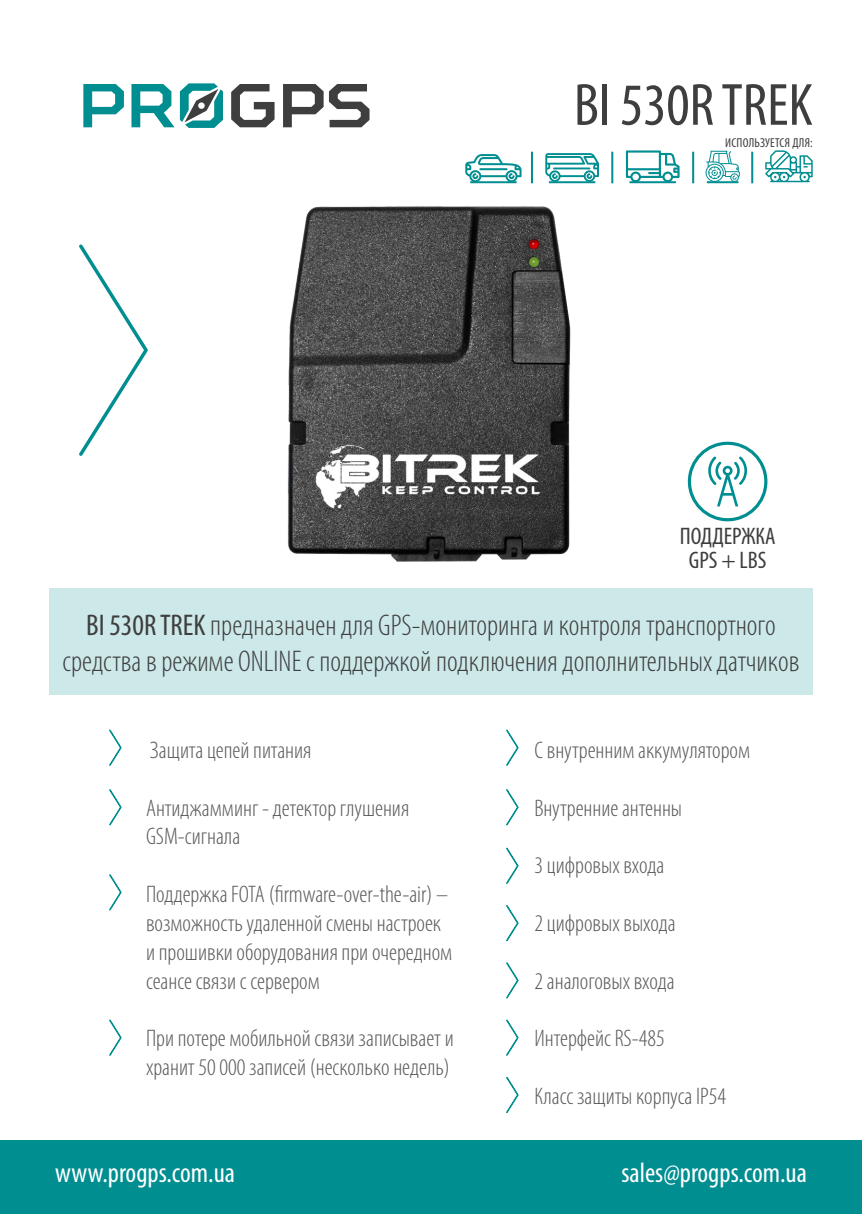
<style>
.page{position:relative;width:862px;height:1214px;background:#fff}
.page>*{position:absolute;margin:0;border:0;box-sizing:border-box;transform-origin:0 0}
.t1{font:condensed 60px "Myriad Pro";color:#3e3e3f}
.t2{font:300 condensed 30px/36px "Myriad Pro";color:#3e3e3f;text-align:center}
.t3{font:condensed 28px "Myriad Pro";color:#fff}
.t4{font:300 condensed 24px/28.8px "Myriad Pro";color:#57585a}
.t5{font:condensed 24px "Myriad Pro";color:#3e3e3f}
.t6{font:condensed 13px "Myriad Pro";letter-spacing:.02em;color:#3e3e3f}
.s1{font-weight:400}
</style>
<div class="page">
<div style="left:49px;top:588px;width:763px;height:106px;background:#cde8e9"></div>
<svg style="left:465px;top:154px;width:56px;height:28px"></svg>
<svg style="left:545px;top:153px;width:54px;height:29px"></svg>
<hr style="left:531px;top:152px;width:2px;height:31px;background:#008e91">
<hr style="left:611px;top:152px;width:2px;height:31px;background:#008e91">
<hr style="left:692px;top:152px;width:2px;height:31px;background:#008e91">
<hr style="left:751px;top:152px;width:2px;height:31px;background:#008e91">
<svg style="left:626px;top:150px;width:53px;height:31px"></svg>
<svg style="left:705px;top:151px;width:35px;height:31px"></svg>
<svg style="left:765px;top:150px;width:47px;height:32px"></svg>
<hr style="left:707px;top:181px;width:31px;height:2px;background:#008e91">
<hr style="left:629px;top:181px;width:47px;height:2px;background:#008e91">
<hr style="left:549px;top:181px;width:46px;height:2px;background:#008e91">
<hr style="left:470px;top:181px;width:46px;height:2px;background:#008e91">
<svg style="left:688px;top:441px;width:79px;height:80px"></svg>
<svg style="left:79px;top:244px;width:69px;height:212px"></svg>
<svg style="left:506px;top:729px;width:13px;height:37px"></svg>
<svg style="left:506px;top:789px;width:13px;height:37px"></svg>
<svg style="left:506px;top:847px;width:13px;height:37px"></svg>
<svg style="left:506px;top:905px;width:13px;height:37px"></svg>
<svg style="left:506px;top:962px;width:13px;height:37px"></svg>
<svg style="left:506px;top:1019px;width:13px;height:37px"></svg>
<svg style="left:506px;top:1076px;width:13px;height:37px"></svg>
<svg style="left:109px;top:1019px;width:13px;height:37px"></svg>
<svg style="left:109px;top:729px;width:13px;height:37px"></svg>
<svg style="left:109px;top:789px;width:13px;height:37px"></svg>
<svg style="left:109px;top:874px;width:13px;height:37px"></svg>
<img style="left:287px;top:206px;width:284px;height:356px">
<div style="left:0;top:1140px;width:862px;height:73px;background:#008e91"></div>
<svg style="left:83px;top:84px;width:41px;height:43px"></svg>
<svg style="left:231px;top:84px;width:43px;height:43px"></svg>
<svg style="left:283px;top:84px;width:86px;height:43px"></svg>
<svg style="left:131px;top:83px;width:92px;height:45px"></svg>
<p class="t1" style="left:574px;top:69px;width:240px">BI 530R TREK</p>
<p class="t6" style="left:725px;top:135px;width:89px">ИСПОЛЬЗУЕТСЯ ДЛЯ:</p>
<p class="t5" style="left:680px;top:522px;width:97px">ПОДДЕРЖКА</p>
<p class="t5" style="left:689px;top:546px;width:79px">GPS + LBS</p>
<p class="t2" style="left:63px;top:606px;width:738px"><span class="s1">BI 530R TREK</span> предназначен для GPS-мониторинга и контроля транспортного средства в режиме ONLINE с поддержкой подключения дополнительных датчиков</p>
<p class="t4" style="left:150px;top:735px;width:163px">Защита цепей питания</p>
<p class="t4" style="left:146px;top:793px;width:265px">Антиджамминг - детектор глушения<br>GSM-сигнала</p>
<p class="t4" style="left:146px;top:879px;width:308px">Поддержка FOTA (firmware-over-the-air) – возможность удаленной смены настроек и прошивки оборудования при очередном сеансе связи с сервером</p>
<p class="t4" style="left:146px;top:1023px;width:309px">При потере мобильной связи записывает и хранит 50 000 записей (несколько недель)</p>
<p class="t4" style="left:534px;top:735px;width:217px">С внутренним аккумулятором</p>
<p class="t4" style="left:534px;top:793px;width:149px">Внутренние антенны</p>
<p class="t4" style="left:534px;top:850px;width:131px">3 цифровых входа</p>
<p class="t4" style="left:534px;top:908px;width:143px">2 цифровых выхода</p>
<p class="t4" style="left:534px;top:966px;width:142px">2 аналоговых входа</p>
<p class="t4" style="left:534px;top:1023px;width:132px">Интерфейс RS-485</p>
<p class="t4" style="left:534px;top:1081px;width:193px">Класс защиты корпуса IP54</p>
<p class="t3" style="left:55px;top:1155px;width:181px">www.progps.com.ua</p>
<p class="t3" style="left:621px;top:1155px;width:187px">sales@progps.com.ua</p>
</div>
